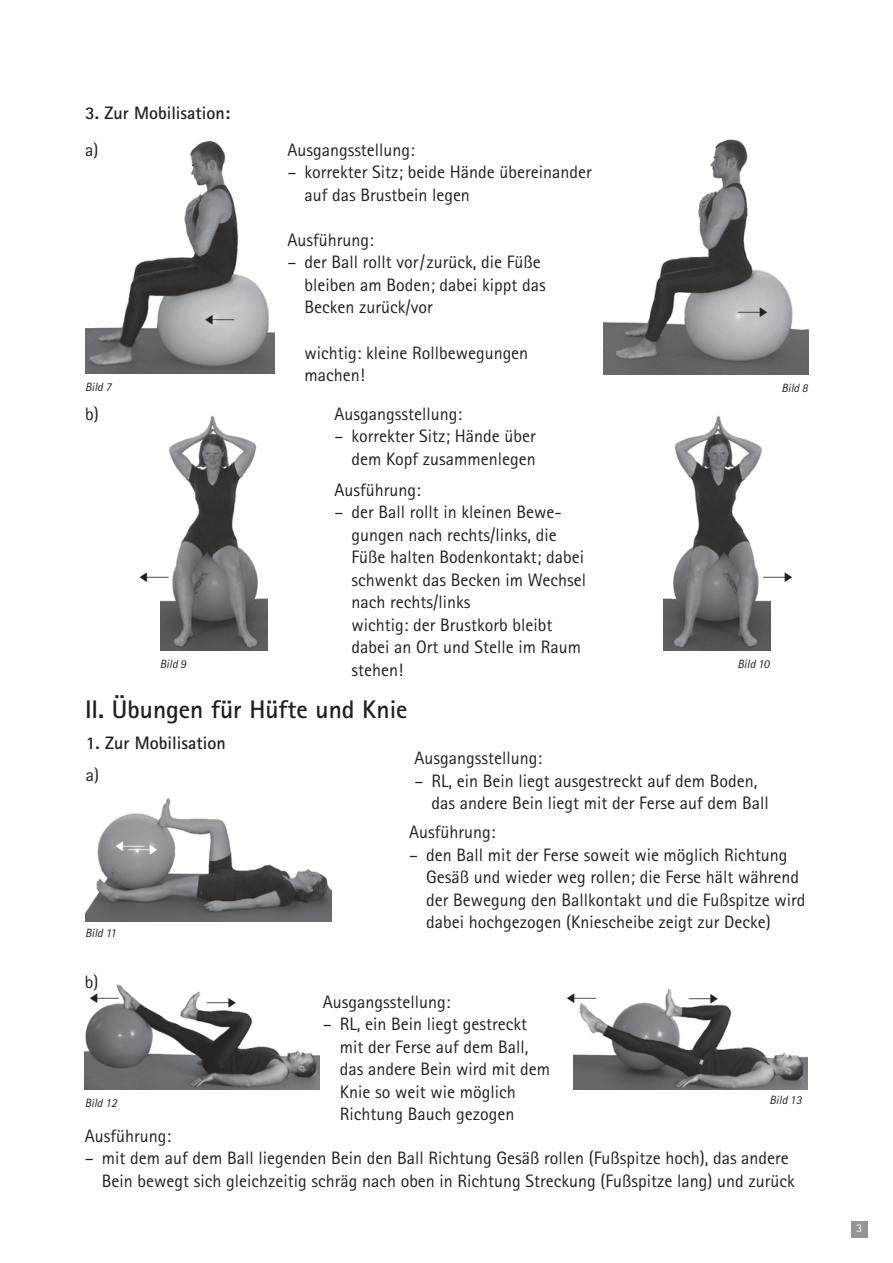
<style>
.page{position:relative;width:893px;height:1263px;background:#fff}
.page>*{position:absolute;margin:0;border:0;box-sizing:border-box;transform-origin:0 0}
.t1{font:700 25.5px "Rotis Sans Serif Pro";color:#231f20}
.t2{font:18px/22.5px "Rotis Sans Serif Pro";color:#231f20}
.t3{font:700 18px "Rotis Sans Serif Pro";color:#231f20}
.t4{font:italic 12px "Rotis Sans Serif Pro";color:#231f20}
.t5{font:12px "Rotis Sans Serif Pro";color:#fff}
</style>
<div class="page">
<div style="left:851px;top:1221px;width:16px;height:16px;background:#939598"></div>
<img style="left:663px;top:415px;width:107px;height:235px">
<img style="left:160px;top:415px;width:107px;height:235px">
<img style="left:85px;top:984px;width:234px;height:106px">
<img style="left:574px;top:988px;width:234px;height:101px">
<img style="left:85px;top:140px;width:189px;height:234px">
<img style="left:604px;top:139px;width:205px;height:236px">
<img style="left:85px;top:798px;width:247px;height:123px">
<svg style="left:160px;top:572px;width:9px;height:10px"></svg>
<svg style="left:763px;top:572px;width:7px;height:10px"></svg>
<svg style="left:90px;top:993px;width:29px;height:10px"></svg>
<svg style="left:207px;top:998px;width:29px;height:10px"></svg>
<svg style="left:574px;top:993px;width:22px;height:10px"></svg>
<svg style="left:689px;top:994px;width:29px;height:10px"></svg>
<svg style="left:205px;top:315px;width:29px;height:10px"></svg>
<svg style="left:738px;top:308px;width:29px;height:9px"></svg>
<svg style="left:116px;top:841px;width:41px;height:14px"></svg>
<p class="t3" style="left:85px;top:107px;width:147px">3. Zur Mobilisation:</p>
<p class="t2" style="left:85px;top:140px;width:15px">a)</p>
<p class="t2" style="left:287px;top:140px;width:129px">Ausgangsstellung:</p>
<p class="t2" style="left:304px;top:163px;width:289px;text-indent:-17px">– korrekter Sitz; beide Hände übereinander auf das Brustbein legen</p>
<p class="t2" style="left:287px;top:230px;width:88px">Ausführung:</p>
<p class="t2" style="left:304px;top:253px;width:243px;text-indent:-17px">– der Ball rollt vor/zurück, die Füße bleiben am Boden; dabei kippt das<br>Becken zurück/vor</p>
<p class="t2" style="left:304px;top:343px;width:225px">wichtig: kleine Rollbewegungen machen!</p>
<p class="t4" style="left:85px;top:380px;width:28px">Bild 7</p>
<p class="t2" style="left:85px;top:404px;width:15px">b)</p>
<p class="t2" style="left:335px;top:404px;width:129px">Ausgangsstellung:</p>
<p class="t2" style="left:335px;top:426px;width:203px;text-align:right">– korrekter Sitz; Hände über dem Kopf zusammenlegen</p>
<p class="t2" style="left:335px;top:480px;width:88px">Ausführung:</p>
<p class="t2" style="left:352px;top:502px;width:236px;text-indent:-17px">– der Ball rollt in kleinen Bewe&shy;gungen nach rechts/links, die<br>Füße halten Bodenkontakt; dabei schwenkt das Becken im Wechsel nach rechts/links<br>wichtig: der Brustkorb bleibt dabei an Ort und Stelle im Raum stehen!</p>
<p class="t4" style="left:160px;top:657px;width:28px">Bild 9</p>
<p class="t4" style="left:737px;top:656px;width:34px">Bild 10</p>
<h1 class="t1" style="left:85px;top:700px;width:324px">II. Übungen für Hüfte und Knie</h1>
<p class="t4" style="left:781px;top:381px;width:28px">Bild 8</p>
<p class="t3" style="left:86px;top:737px;width:141px">1. Zur Mobilisation</p>
<p class="t2" style="left:86px;top:765px;width:15px">a)</p>
<p class="t4" style="left:85px;top:925px;width:33px">Bild 11</p>
<p class="t2" style="left:85px;top:973px;width:15px">b)</p>
<p class="t2" style="left:414px;top:748px;width:129px">Ausgangsstellung:</p>
<p class="t2" style="left:432px;top:771px;width:339px;text-indent:-17px">– RL, ein Bein liegt ausgestreckt auf dem Boden, das andere Bein liegt mit der Ferse auf dem Ball</p>
<p class="t2" style="left:409px;top:822px;width:88px">Ausführung:</p>
<p class="t2" style="left:426px;top:845px;width:381px;text-indent:-17px">– den Ball mit der Ferse soweit wie möglich Richtung Gesäß und wieder weg rollen; die Ferse hält während der Bewegung den Ballkontakt und die Fußspitze wird dabei hochgezogen (Kniescheibe zeigt zur Decke)</p>
<p class="t2" style="left:323px;top:992px;width:129px">Ausgangsstellung:</p>
<p class="t2" style="left:340px;top:1014px;width:212px;text-indent:-17px">– RL, ein Bein liegt gestreckt mit der Ferse auf dem Ball, das andere Bein wird mit dem<br>Knie so weit wie möglich<br>Richtung Bauch gezogen</p>
<p class="t4" style="left:85px;top:1096px;width:34px">Bild 12</p>
<p class="t4" style="left:769px;top:1092px;width:34px">Bild 13</p>
<p class="t2" style="left:85px;top:1126px;width:88px">Ausführung:</p>
<p class="t2" style="left:102px;top:1148px;width:695px;text-indent:-17px">– mit dem auf dem Ball liegenden Bein den Ball Richtung Gesäß rollen (Fußspitze hoch), das andere<br>Bein bewegt sich gleichzeitig schräg nach oben in Richtung Streckung (Fußspitze lang) und zurück</p>
<p class="t5" style="left:856px;top:1224px;width:7px">3</p>
</div>
